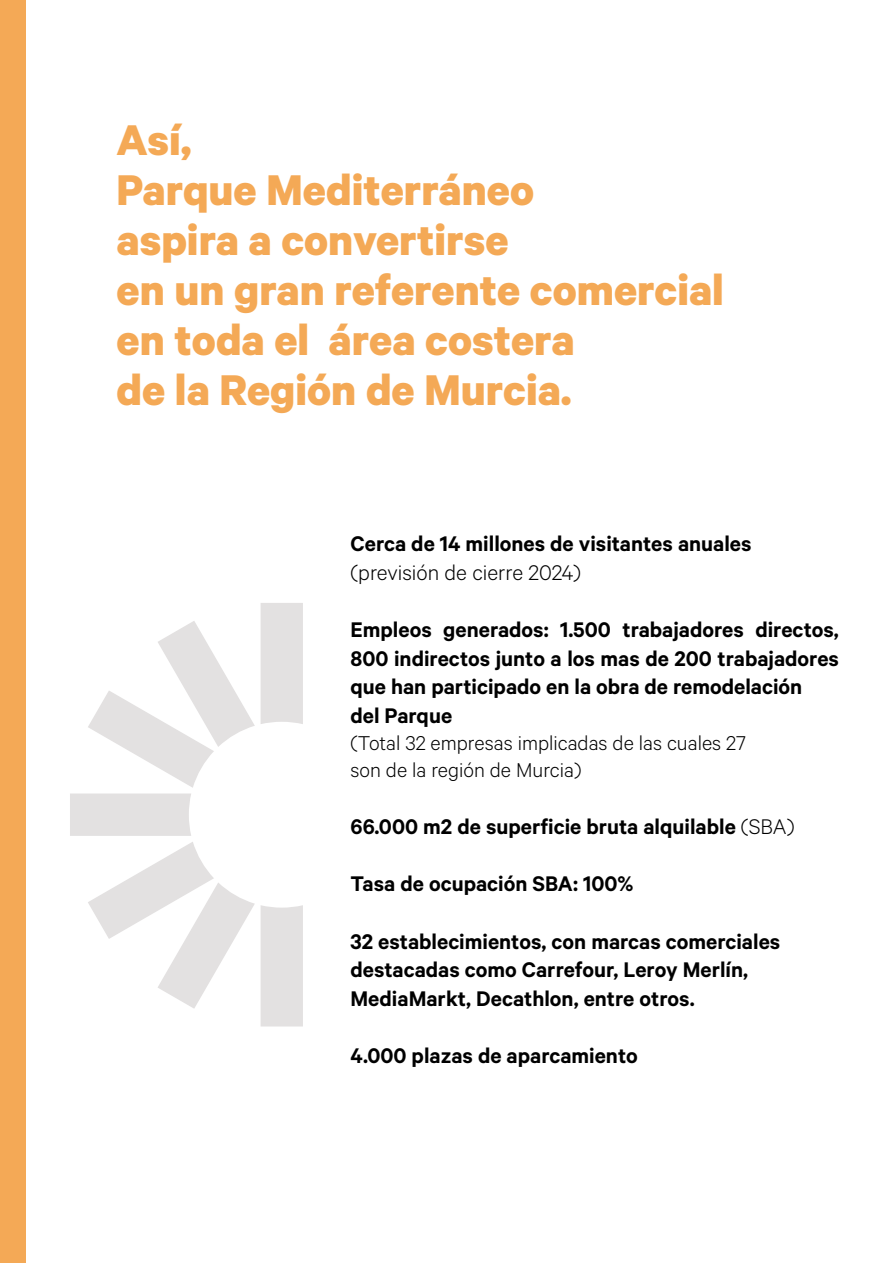
<style>
.page{position:relative;width:893px;height:1263px;background:#fff}
.page>*{position:absolute;margin:0;border:0;box-sizing:border-box;transform-origin:0 0}
.t1{font:700 48.3px/49.9px "Calibre";color:#f4a956}
.t2{font:600 23.85px/28.7px "Calibre";color:#000}
.t3{font:300 23.85px "Calibre";color:#000}
.t4{font:300 22.5px/27px "Calibre";color:#000}
.s1{font-weight:300}
</style>
<div class="page">
<div style="left:0;top:0;width:26px;height:1263px;background:#f4a956"></div>
<svg style="left:70px;top:621px;width:185px;height:215px"></svg>
<div style="left:261px;top:603px;width:42px;height:121px;background:#e3e1e1"></div>
<div style="left:261px;top:905px;width:42px;height:121px;background:#e3e1e1"></div>
<svg style="left:88px;top:842px;width:167px;height:166px"></svg>
<h1 class="t1" style="left:117px;top:113px;width:609px">Así,<br>Parque Mediterráneo<br>aspira a convertirse<br>en un gran referente comercial en toda el área costera<br>de la Región de Murcia.</h1>
<p class="t2" style="left:350px;top:529px;width:402px">Cerca de 14 millones de visitantes anuales</p>
<p class="t3" style="left:350px;top:559px;width:232px">(previsión de cierre 2024)</p>
<p class="t2" style="left:350px;top:615px;width:490px">Empleos generados: 1.500 trabajadores directos, 800 indirectos junto a los mas de 200 trabajadores que han participado en la obra de remodelación<br>del Parque</p>
<p class="t4" style="left:350px;top:728px;width:397px">(Total 32 empresas implicadas de las cuales 27 son de la región de Murcia)</p>
<p class="t2" style="left:350px;top:812px;width:445px">66.000 m2 de superficie bruta alquilable <span class="s1">(SBA)</span></p>
<p class="t2" style="left:350px;top:869px;width:284px">Tasa de ocupación SBA: 100%</p>
<p class="t2" style="left:350px;top:926px;width:431px">32 establecimientos, con marcas comerciales destacadas como Carrefour, Leroy Merlín,<br>MediaMarkt, Decathlon, entre otros.</p>
<p class="t2" style="left:350px;top:1041px;width:289px">4.000 plazas de aparcamiento</p>
</div>
